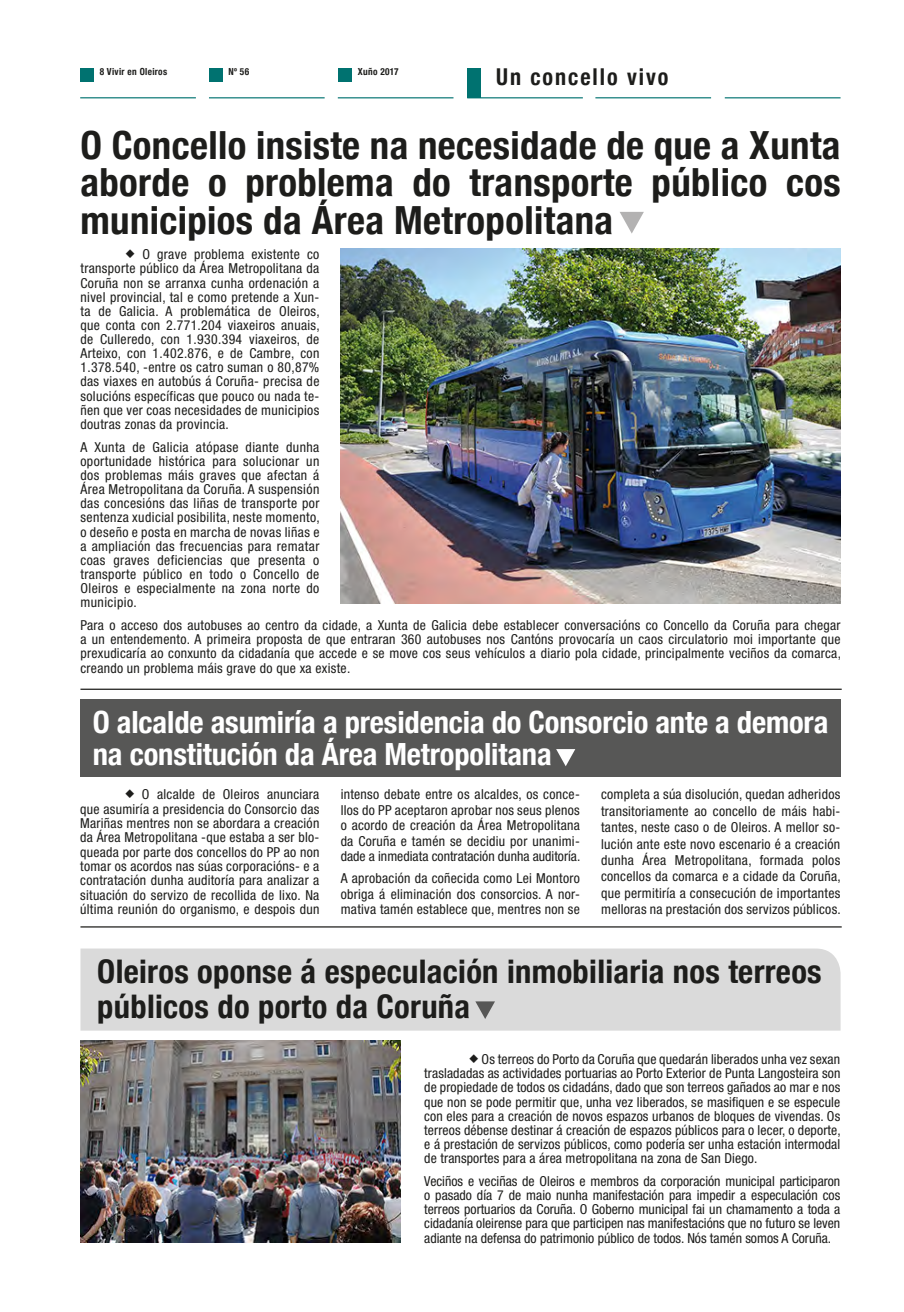
<style>
.page{position:relative;width:904px;height:1312px;background:#fff}
.page>*{position:absolute;margin:0;border:0;box-sizing:border-box;transform-origin:0 0}
.t1{font:700 condensed 38.75px/37.5px "Helvetica Neue";letter-spacing:.01em;color:#1d1d1b;text-align:justify}
.t2{font:700 condensed 32.5px/35px "Helvetica Neue";letter-spacing:.01em;color:#1d1d1b}
.t3{font:700 condensed 30.62px/32.5px "Helvetica Neue";letter-spacing:-.005em;color:#fff}
.t4{font:700 condensed 23.25px "Helvetica Neue";letter-spacing:.09em;color:#1d1d1b;scale:.95 1}
.t5{font:condensed 13.75px/14.1px "Helvetica Neue";letter-spacing:.02em;color:#1d1d1b;text-align:justify}
.t6{font:700 condensed 9.75px "Helvetica Neue";letter-spacing:.035em;color:#1d1d1b;scale:.95 1}
.s1{font-family:"Monotype Sorts";font-stretch:normal;font-size:12px}
</style>
<div class="page">
<div style="left:80px;top:699px;width:760px;height:77px;background:#575756"></div>
<div style="left:80px;top:948px;width:760px;height:82px;background:#dadada"></div>
<hr style="left:80px;top:688px;width:761px;height:1px;background:#1d1d1b">
<hr style="left:80px;top:926px;width:761px;height:1px;background:#1d1d1b">
<img style="left:341px;top:248px;width:499px;height:356px">
<img style="left:80px;top:1040px;width:320px;height:202px">
<svg style="left:620px;top:212px;width:24px;height:21px"></svg>
<svg style="left:556px;top:749px;width:19px;height:17px"></svg>
<svg style="left:475px;top:1001px;width:20px;height:17px"></svg>
<hr style="left:209px;top:97px;width:115px;height:1px;background:#007270">
<hr style="left:338px;top:97px;width:115px;height:1px;background:#007270">
<hr style="left:467px;top:97px;width:116px;height:1px;background:#007270">
<hr style="left:724px;top:97px;width:116px;height:1px;background:#007270">
<div style="left:467px;top:68px;width:13px;height:30px;background:#007270"></div>
<div style="left:209px;top:68px;width:13px;height:13px;background:#007270"></div>
<div style="left:80px;top:68px;width:14px;height:13px;background:#007270"></div>
<div style="left:338px;top:68px;width:13px;height:13px;background:#007270"></div>
<hr style="left:80px;top:97px;width:116px;height:1px;background:#007270">
<hr style="left:595px;top:97px;width:116px;height:1px;background:#007270">
<p class="t6" style="left:100px;top:64px;width:72px">8 Vivir en Oleiros</p>
<p class="t6" style="left:228px;top:64px;width:23px">Nº 56</p>
<p class="t6" style="left:358px;top:64px;width:44px">Xuño 2017</p>
<h3 class="t4" style="left:496px;top:57px;width:183px">Un concello vivo</h3>
<h1 class="t1" style="left:80px;top:123px;width:761px">O Concello insiste na necesidade de que a Xunta aborde o problema do transporte público cos municipios da Área Metropolitana</h1>
<p class="t5" style="left:80px;top:247px;width:241px;text-indent:45px"><span class="s1">U</span> O grave problema existente co transporte público da Área Metropolitana da Coruña non se arranxa cunha ordenación a nivel provincial, tal e como pretende a Xun&shy;ta de Galicia. A problemática de Oleiros, que conta con 2.771.204 viaxeiros anuais, de Culleredo, con 1.930.394 viaxeiros, de Arteixo, con 1.402.876, e de Cambre, con 1.378.540, -entre os catro suman o 80,87% das viaxes en autobús á Coruña- precisa de solucións específicas que pouco ou nada te&shy;ñen que ver coas necesidades de municipios doutras zonas da provincia.</p>
<p class="t5" style="left:80px;top:439px;width:241px">A Xunta de Galicia atópase diante dunha oportunidade histórica para solucionar un dos problemas máis graves que afectan á Área Metropolitana da Coruña. A suspensión das concesións das liñas de transporte por sentenza xudicial posibilita, neste momento, o deseño e posta en marcha de novas liñas e a ampliación das frecuencias para rematar coas graves deficiencias que presenta o transporte público en todo o Concello de Oleiros e especialmente na zona norte do municipio.</p>
<p class="t5" style="left:80px;top:618px;width:762px">Para o acceso dos autobuses ao centro da cidade, a Xunta de Galicia debe establecer conversacións co Concello da Coruña para chegar a un entendemento. A primeira proposta de que entraran 360 autobuses nos Cantóns provocaría un caos circulatorio moi importante que prexudicaría ao conxunto da cidadanía que accede e se move cos seus vehículos a diario pola cidade, principalmente veciños da comarca, creando un problema máis grave do que xa existe.</p>
<h3 class="t3" style="left:93px;top:703px;width:737px">O alcalde asumiría a presidencia do Consorcio ante a demora na constitución da Área Metropolitana</h3>
<p class="t5" style="left:80px;top:787px;width:241px;text-indent:45px"><span class="s1">U</span> O alcalde de Oleiros anunciara que asumiría a presidencia do Consorcio das Mariñas mentres non se abordara a creación da Área Metropolitana -que estaba a ser blo&shy;queada por parte dos concellos do PP ao non tomar os acordos nas súas corporacións- e a contratación dunha auditoría para analizar a situación do servizo de recollida de lixo. Na última reunión do organismo, e despois dun</p>
<p class="t5" style="left:341px;top:786px;width:241px;line-height:15.4px">intenso debate entre os alcaldes, os conce&shy;llos do PP aceptaron aprobar nos seus plenos o acordo de creación da Área Metropolitana da Coruña e tamén se decidiu por unanimi&shy;dade a inmediata contratación dunha auditoría.</p>
<p class="t5" style="left:601px;top:786px;width:241px;line-height:16.4px">completa a súa disolución, quedan adheridos transitoriamente ao concello de máis habi&shy;tantes, neste caso o de Oleiros. A mellor so&shy;lución ante este novo escenario é a creación dunha Área Metropolitana, formada polos concellos da comarca e a cidade da Coruña, que permitiría a consecución de importantes melloras na prestación dos servizos públicos.</p>
<p class="t5" style="left:341px;top:870px;width:241px;line-height:15.4px">A aprobación da coñecida como Lei Montoro obriga á eliminación dos consorcios. A nor&shy;mativa tamén establece que, mentres non se</p>
<h2 class="t2" style="left:97px;top:951px;width:726px">Oleiros oponse á especulación inmobiliaria nos terreos públicos do porto da Coruña</h2>
<p class="t5" style="left:424px;top:1051px;width:418px;text-indent:45px"><span class="s1">U</span> Os terreos do Porto da Coruña que quedarán liberados unha vez sexan trasladadas as actividades portuarias ao Porto Exterior de Punta Langosteira son de propiedade de todos os cidadáns, dado que son terreos gañados ao mar e nos que non se pode permitir que, unha vez liberados, se masifiquen e se especule con eles para a creación de novos espazos urbanos de bloques de vivendas. Os terreos débense destinar á creación de espazos públicos para o lecer, o deporte, e á prestación de servizos públicos, como podería ser unha estación intermodal de transportes para a área metropolitana na zona de San Diego.</p>
<p class="t5" style="left:424px;top:1173px;width:417px">Veciños e veciñas de Oleiros e membros da corporación municipal participaron o pasado día 7 de maio nunha manifestación para impedir a especulación cos terreos portuarios da Coruña. O Goberno municipal fai un chamamento a toda a cidadanía oleirense para que participen nas manifestacións que no futuro se leven adiante na defensa do patrimonio público de todos. Nós tamén somos A Coruña.</p>
</div>
